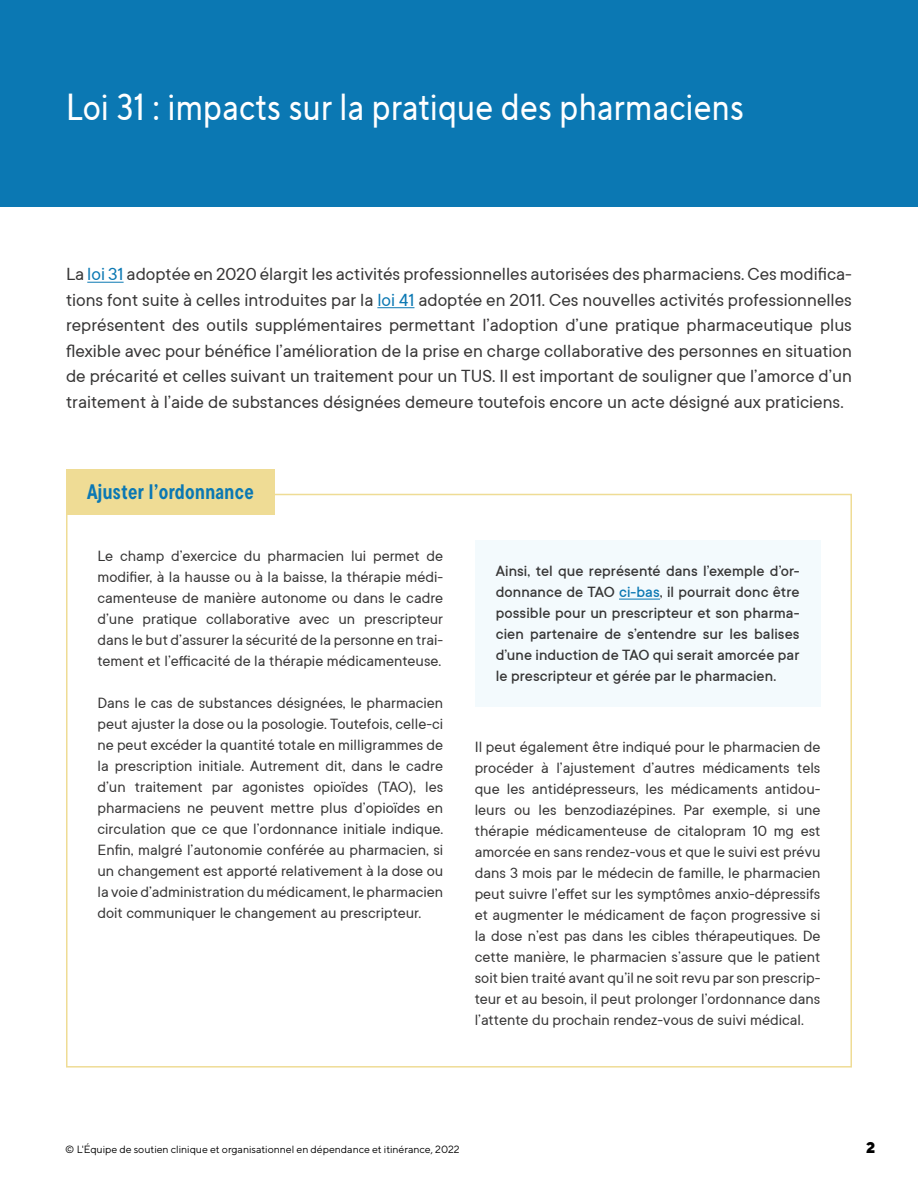
<style>
.page{position:relative;width:918px;height:1188px;background:#fff}
.page>*{position:absolute;margin:0;border:0;box-sizing:border-box;transform-origin:0 0}
.t1{font:37.5px "TT Norms Pro Cond";letter-spacing:.01em;color:#fff}
.t2{font:700 21px "TT Commons Pro Cond";letter-spacing:.02em;color:#0b78b3}
.Chapeau{font:19.5px/25.5px "TT Commons";color:#373636;text-align:justify}
.Texte_courant_2_colo{font:16.5px/21px "TT Commons";color:#373636;text-align:justify}
.Texte_courant_2_colo-2{font:500 16.5px/21px "TT Commons";letter-spacing:.005em;color:#373636;text-align:justify}
.t3{font:800 15.3px "TT Norms Pro";color:#000}
.t4{font:10.5px "TT Norms Pro";color:#000}
.s1{color:#0b78b3}
</style>
<div class="page">
<div style="left:0;top:0;width:918px;height:207px;background:#0b78b3"></div>
<hr style="left:87px;top:282px;width:37px;height:1px;background:#0b78b3">
<hr style="left:377px;top:307px;width:37px;height:1px;background:#0b78b3">
<div style="left:66px;top:469px;width:208px;height:46px;background:#efdc95"></div>
<div style="left:475px;top:540px;width:345px;height:167px;background:#f3fafd"></div>
<hr style="left:619px;top:599px;width:41px;height:1px;background:#0b78b3">
<h1 class="t1" style="left:66px;top:80px;width:679px">Loi 31 : impacts sur la pratique des pharmaciens</h1>
<p class="Chapeau" style="left:66px;top:261px;width:788px">La <span class="s1">loi 31</span> adoptée en 2020 élargit les activités professionnelles autorisées des pharmaciens. Ces modifica&shy;tions font suite à celles introduites par la <span class="s1">loi 41</span> adoptée en 2011. Ces nouvelles activités professionnelles représentent des outils supplémentaires permettant l’adoption d’une pratique pharmaceutique plus flexible avec pour bénéfice l’amélioration de la prise en charge collaborative des personnes en situation de précarité et celles suivant un traitement pour un TUS. Il est important de souligner que l’amorce d’un traitement à l’aide de substances désignées demeure toutefois encore un acte désigné aux praticiens.</p>
<h2 class="t2" style="left:87px;top:476px;width:168px">Ajuster l’ordonnance</h2>
<p class="Texte_courant_2_colo" style="left:98px;top:545px;width:347px">Le champ d’exercice du pharmacien lui permet de modifier, à la hausse ou à la baisse, la thérapie médi&shy;camenteuse de manière autonome ou dans le cadre d’une pratique collaborative avec un prescripteur dans le but d’assurer la sécurité de la personne en trai&shy;tement et l’efficacité de la thérapie médicamenteuse.</p>
<p class="Texte_courant_2_colo" style="left:98px;top:692px;width:347px">Dans le cas de substances désignées, le pharmacien peut ajuster la dose ou la posologie. Toutefois, celle-ci ne peut excéder la quantité totale en milligrammes de la prescription initiale. Autrement dit, dans le cadre d’un traitement par agonistes opioïdes (TAO), les pharmaciens ne peuvent mettre plus d’opioïdes en circulation que ce que l’ordonnance initiale indique.<br>Enfin, malgré l’autonomie conférée au pharmacien, si un changement est apporté relativement à la dose ou la voie d’administration du médicament, le pharmacien doit communiquer le changement au prescripteur.</p>
<p class="Texte_courant_2_colo-2" style="left:496px;top:560px;width:305px">Ainsi, tel que représenté dans l’exemple d’or&shy;donnance de TAO <span class="s1">ci-bas</span>, il pourrait donc être possible pour un prescripteur et son pharma&shy;cien partenaire de s’entendre sur les balises d’une induction de TAO qui serait amorcée par le prescripteur et gérée par le pharmacien.</p>
<p class="Texte_courant_2_colo" style="left:475px;top:735px;width:347px">Il peut également être indiqué pour le pharmacien de procéder à l’ajustement d’autres médicaments tels que les antidépresseurs, les médicaments antidou&shy;leurs ou les benzodiazépines. Par exemple, si une thérapie médicamenteuse de citalopram 10 mg est amorcée en sans rendez-vous et que le suivi est prévu dans 3 mois par le médecin de famille, le pharmacien peut suivre l’effet sur les symptômes anxio-dépressifs et augmenter le médicament de façon progressive si la dose n’est pas dans les cibles thérapeutiques. De cette manière, le pharmacien s’assure que le patient soit bien traité avant qu’il ne soit revu par son prescrip&shy;teur et au besoin, il peut prolonger l’ordonnance dans l’attente du prochain rendez-vous de suivi médical.</p>
<p class="t4" style="left:65px;top:1142px;width:396px">© L'Équipe de soutien clinique et organisationnel en dépendance et itinérance, 2022</p>
<p class="t3" style="left:866px;top:1136px;width:11px">2</p>
</div>
